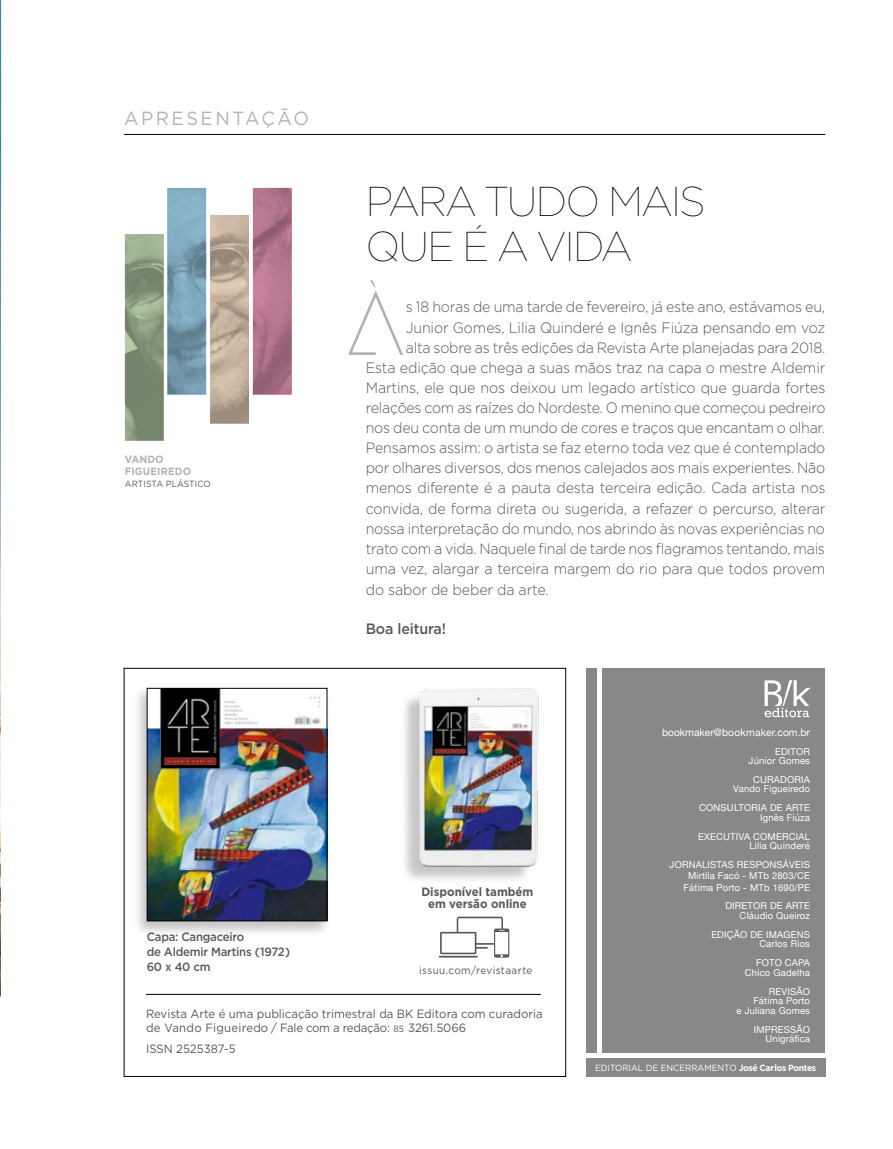
<style>
.page{position:relative;width:893px;height:1149px;background:#fff}
.page>*{position:absolute;margin:0;border:0;box-sizing:border-box;transform-origin:0 0}
.t1{font:100 41.7px/45px "Gotham";letter-spacing:-.04em;color:#000}
.t2{font:19.05px "Gotham";letter-spacing:.14em;color:#b1b3b4;scale:.96 1}
.t3{font:300 15px "Gotham";letter-spacing:-.015em;color:#58585a;scale:.95 1}
.t4{font:500 15px "Gotham";letter-spacing:-.01em;color:#58585a;scale:.95 1}
.t5{font:12px/14.2px "Gotham";color:#58585a;scale:.95 1}
.t6{font:500 12px/15px "Gotham";letter-spacing:-.02em;color:#58585a;scale:.95 1}
.t7{font:700 12px/12px "Gotham";color:#58585a;text-align:center;scale:.95 1}
.t8{font:10.5px "Gotham";letter-spacing:.04em;color:#58585a;scale:.95 1}
.t9{font:700 10.5px/12px "Gotham";letter-spacing:.01em;color:#b1b3b4;scale:.95 1}
.t10{font:10.2px "Helvetica Neue";color:#fff}
.t11{font:9.45px/9.4px "Helvetica Neue";letter-spacing:.02em;color:#fff;text-align:right}
.t12{font:9px "Gotham";color:#fff;scale:.95 1}
.t13{font:9px "Gotham";letter-spacing:.01em;color:#58585a;scale:.95 1}
.s1{font-size:9px}
.s2{font-weight:700}
</style>
<div class="page">
<img style="left:167px;top:188px;width:125px;height:207px">
<svg style="left:253px;top:188px;width:39px;height:206px"></svg>
<svg style="left:125px;top:234px;width:39px;height:206px"></svg>
<svg style="left:167px;top:188px;width:39px;height:206px"></svg>
<svg style="left:210px;top:215px;width:39px;height:209px"></svg>
<hr style="left:124px;top:134px;width:701px;height:1px;background:#000">
<hr style="left:146px;top:993px;width:395px;height:1px;background:#000">
<div style="left:603px;top:668px;width:222px;height:383px;background:#87888a"></div>
<div style="left:586px;top:668px;width:11px;height:383px;background:#87888a"></div>
<div style="left:586px;top:1057px;width:239px;height:19px;background:#87888a"></div>
<div style="left:133px;top:685px;width:199px;height:252px;background:#000;opacity:.23"></div>
<img style="left:149px;top:689px;width:176px;height:230px">
<div style="left:147px;top:687px;width:180px;height:234px;border:1px solid #000"></div>
<svg style="left:765px;top:680px;width:46px;height:37px"></svg>
<div style="left:400px;top:691px;width:134px;height:192px;background:#000;opacity:.22"></div>
<img style="left:413px;top:688px;width:126px;height:179px">
<svg style="left:438px;top:916px;width:71px;height:41px"></svg>
<svg style="left:348px;top:280px;width:55px;height:75px"></svg>
<img style="left:0;top:0;width:1px;height:998px">
<p class="t2" style="left:124px;top:106px;width:194px">APRESENTAÇÃO</p>
<p class="t9" style="left:125px;top:453px;width:71px">VANDO<br>FIGUEIREDO</p>
<p class="t13" style="left:125px;top:478px;width:92px">ARTISTA PLÁSTICO</p>
<h1 class="t1" style="left:366px;top:177px;width:341px">PARA TUDO MAIS<br>QUE É A VIDA</h1>
<p class="t3" style="left:406px;top:297px;width:443px">s 18 horas de uma tarde de fevereiro, já este ano, estávamos eu,</p>
<p class="t3" style="left:406px;top:317px;width:443px">Junior Gomes, Lilia Quinderé e Ignês Fiúza pensando em voz</p>
<p class="t3" style="left:406px;top:338px;width:443px">alta sobre as três edições da Revista Arte planejadas para 2018.</p>
<p class="t3" style="left:366px;top:358px;width:485px">Esta edição que chega a suas mãos traz na capa o mestre Aldemir</p>
<p class="t3" style="left:366px;top:378px;width:485px">Martins, ele que nos deixou um legado artístico que guarda fortes</p>
<p class="t3" style="left:366px;top:398px;width:485px">relações com as raízes do Nordeste. O menino que começou pedreiro</p>
<p class="t3" style="left:366px;top:418px;width:485px">nos deu conta de um mundo de cores e traços que encantam o olhar.</p>
<p class="t3" style="left:366px;top:438px;width:485px">Pensamos assim: o artista se faz eterno toda vez que é contemplado</p>
<p class="t3" style="left:366px;top:458px;width:485px">por olhares diversos, dos menos calejados aos mais experientes. Não</p>
<p class="t3" style="left:366px;top:478px;width:485px">menos diferente é a pauta desta terceira edição. Cada artista nos</p>
<p class="t3" style="left:366px;top:498px;width:485px">convida, de forma direta ou sugerida, a refazer o percurso, alterar</p>
<p class="t3" style="left:366px;top:518px;width:485px">nossa interpretação do mundo, nos abrindo às novas experiências no</p>
<p class="t3" style="left:366px;top:539px;width:485px">trato com a vida. Naquele final de tarde nos flagramos tentando, mais</p>
<p class="t3" style="left:366px;top:559px;width:485px">uma vez, alargar a terceira margem do rio para que todos provem</p>
<p class="t3" style="left:366px;top:580px;width:194px">do sabor de beber da arte.</p>
<p class="t4" style="left:366px;top:618px;width:86px">Boa leitura!</p>
<p class="t6" style="left:147px;top:928px;width:153px">Capa: Cangaceiro<br>de Aldemir Martins (1972)<br>60 x 40 cm</p>
<p class="t7" style="left:421px;top:885px;width:119px">Disponível também em versão online</p>
<p class="t8" style="left:419px;top:963px;width:121px">issuu.com/revistaarte</p>
<p class="t5" style="left:146px;top:1005px;width:419px">Revista Arte é uma publicação trimestral da BK Editora com curadoria de Vando Figueiredo / Fale com a redação: <span class="s1">85</span> 3261.5066</p>
<p class="t5" style="left:146px;top:1041px;width:96px">ISSN 2525387-5</p>
<p class="t10" style="left:662px;top:724px;width:149px">bookmaker@bookmaker.com.br</p>
<p class="t11" style="left:749px;top:746px;width:63px">EDITOR<br>Júnior Gomes</p>
<p class="t11" style="left:733px;top:775px;width:78px">CURADORIA<br>Vando Figueiredo</p>
<p class="t11" style="left:699px;top:803px;width:112px">CONSULTORIA DE ARTE<br>Ignês Fiúza</p>
<p class="t11" style="left:698px;top:832px;width:113px">EXECUTIVA COMERCIAL<br>Lilia Quinderé</p>
<p class="t11" style="left:670px;top:859px;width:142px;line-height:11.1px">JORNALISTAS RESPONSÁVEIS<br>Mirtila Facó - MTb 2803/CE<br>Fátima Porto - MTb 1690/PE</p>
<p class="t11" style="left:725px;top:901px;width:86px">DIRETOR DE ARTE<br>Cláudio Queiroz</p>
<p class="t11" style="left:711px;top:930px;width:100px">EDIÇÃO DE IMAGENS<br>Carlos Rios</p>
<p class="t11" style="left:745px;top:958px;width:67px">FOTO CAPA<br>Chico Gadelha</p>
<p class="t11" style="left:737px;top:986px;width:75px">REVISÃO<br>Fátima Porto<br>e Juliana Gomes</p>
<p class="t11" style="left:754px;top:1024px;width:58px">IMPRESSÃO<br>Unigráfica</p>
<p class="t12" style="left:595px;top:1061px;width:234px">EDITORIAL DE ENCERRAMENTO <span class="s2">José Carlos Pontes</span></p>
</div>
